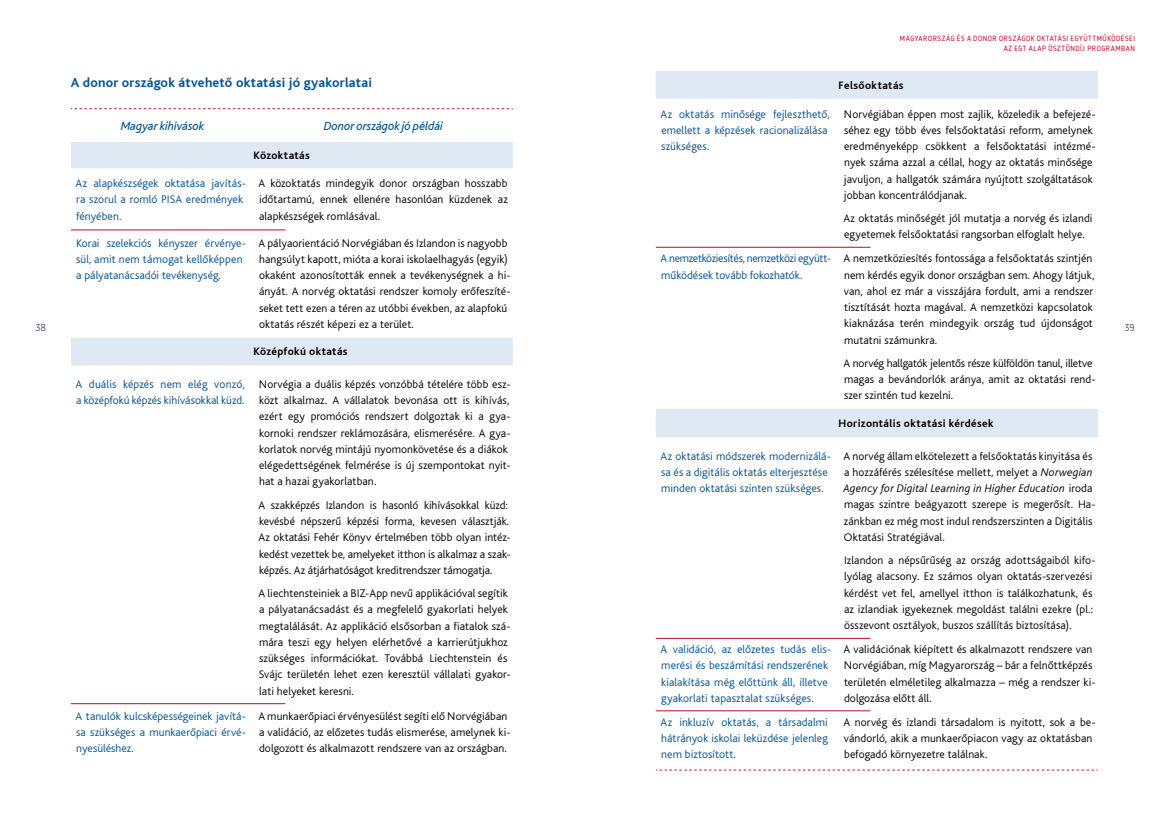
<style>
.page{position:relative;width:1170px;height:833px;background:#fff}
.page>*{position:absolute;margin:0;border:0;box-sizing:border-box;transform-origin:0 0}
.t1{font:700 13.75px "Bliss";letter-spacing:.015em;color:#005191}
.t2{font:italic 12.5px "Bliss CE";letter-spacing:-.01em;color:#005191}
.t3{font:300 11.62px/16.2px "Bliss CE";letter-spacing:.005em;color:#000}
.t4{font:300 11.62px/16.2px "Bliss CE";letter-spacing:.005em;color:#005191}
.t5{font:300 11.62px/16.2px "Bliss CE";letter-spacing:-.02em;color:#005191}
.t6{font:700 11.25px "Bliss";letter-spacing:.035em;color:#000}
.t7{font:300 10px "Blogger Sans";color:#223863}
.t8{font:7.5px/10px "Blogger Sans";letter-spacing:.075em;color:#c10a27;text-align:right}
.s1{font-style:italic}
</style>
<div class="page">
<svg style="left:71px;top:142px;width:442px;height:223px"></svg>
<svg style="left:71px;top:108px;width:442px;height:1px"></svg>
<svg style="left:656px;top:71px;width:441px;height:366px"></svg>
<svg style="left:656px;top:769px;width:441px;height:1px"></svg>
<hr style="left:71px;top:230px;width:214px;height:1px;background:#c10a27">
<hr style="left:656px;top:247px;width:214px;height:1px;background:#c10a27">
<hr style="left:656px;top:638px;width:214px;height:1px;background:#c10a27">
<hr style="left:656px;top:710px;width:214px;height:1px;background:#c10a27">
<hr style="left:71px;top:703px;width:214px;height:1px;background:#c10a27">
<p class="t8" style="left:899px;top:34px;width:237px">MAGYARORSZÁG ÉS A DONOR ORSZÁGOK OKTATÁSI EGYÜTTMŰKÖDÉSEI<br>AZ EGT ALAP ÖSZTÖNDÍJ PROGRAMBAN</p>
<p class="t1" style="left:71px;top:75px;width:303px">A donor országok átvehető oktatási jó gyakorlatai</p>
<p class="t2" style="left:121px;top:119px;width:85px">Magyar kihívások</p>
<p class="t2" style="left:324px;top:119px;width:121px">Donor országok jó példái</p>
<p class="t6" style="left:253px;top:150px;width:58px">Közoktatás</p>
<p class="t4" style="left:76px;top:175px;width:172px">Az alapkészségek oktatása javítás&shy;ra szorul a romló PISA eredmények fényében.</p>
<p class="t3" style="left:258px;top:175px;width:251px;text-align:justify">A közoktatás mindegyik donor országban hosszabb időtartamú, ennek ellenére hasonlóan küzdenek az alapkészségek romlásával.</p>
<p class="t4" style="left:76px;top:235px;width:171px">Korai szelekciós kényszer érvénye&shy;sül, amit nem támogat kellőképpen a pályatanácsadói tevékenység.</p>
<p class="t3" style="left:258px;top:235px;width:254px">A pályaorientáció Norvégiában és Izlandon is nagyobb hangsúlyt kapott, mióta a korai iskolaelhagyás (egyik) okaként azonosították ennek a tevékenységnek a hi&shy;ányát. A norvég oktatási rendszer komoly erőfeszíté&shy;seket tett ezen a téren az utóbbi években, az alapfokú oktatás részét képezi ez a terület.</p>
<p class="t6" style="left:253px;top:346px;width:96px">Középfokú oktatás</p>
<p class="t4" style="left:76px;top:376px;width:170px">A duális képzés nem elég vonzó, a középfokú képzés kihívásokkal küzd.</p>
<p class="t3" style="left:259px;top:376px;width:253px">Norvégia a duális képzés vonzóbbá tételére több esz&shy;közt alkalmaz. A vállalatok bevonása ott is kihívás, ezért egy promóciós rendszert dolgoztak ki a gya&shy;kornoki rendszer reklámozására, elismerésére. A gya&shy;korlatok norvég mintájú nyomonkövetése és a diákok elégedettségének felmérése is új szempontokat nyit&shy;hat a hazai gyakorlatban.</p>
<p class="t3" style="left:258px;top:497px;width:254px">A szakképzés Izlandon is hasonló kihívásokkal küzd: kevésbé népszerű képzési forma, kevesen választják.<br>Az oktatási Fehér Könyv értelmében több olyan intéz&shy;kedést vezettek be, amelyeket itthon is alkalmaz a szak&shy;képzés. Az átjárhatóságot kreditrendszer támogatja.</p>
<p class="t3" style="left:258px;top:585px;width:254px">A liechtensteiniek a BIZ-App nevű applikációval segítik a pályatanácsadást és a megfelelő gyakorlati helyek megtalálását. Az applikáció elsősorban a fiatalok szá&shy;mára teszi egy helyen elérhetővé a karrierútjukhoz szükséges információkat. Továbbá Liechtenstein és Svájc területén lehet ezen keresztül vállalati gyakor&shy;lati helyeket keresni.</p>
<p class="t4" style="left:76px;top:708px;width:172px;text-align:justify">A tanulók kulcsképességeinek javítá&shy;sa szükséges a munkaerőpiaci érvé&shy;nyesüléshez.</p>
<p class="t3" style="left:258px;top:708px;width:254px">A munkaerőpiaci érvényesülést segíti elő Norvégiában a validáció, az előzetes tudás elismerése, amelynek ki&shy;dolgozott és alkalmazott rendszere van az országban.</p>
<p class="t6" style="left:838px;top:79px;width:67px">Felsőoktatás</p>
<p class="t4" style="left:660px;top:106px;width:170px">Az oktatás minősége fejleszthető, emellett a képzések racionalizálása szükséges.</p>
<p class="t3" style="left:843px;top:106px;width:253px">Norvégiában éppen most zajlik, közeledik a befejezé&shy;séhez egy több éves felsőoktatási reform, amelynek eredményeképp csökkent a felsőoktatási intézmé&shy;nyek száma azzal a céllal, hogy az oktatás minősége javuljon, a hallgatók számára nyújtott szolgáltatások jobban koncentrálódjanak.</p>
<p class="t3" style="left:843px;top:210px;width:250px">Az oktatás minőségét jól mutatja a norvég és izlandi egyetemek felsőoktatási rangsorban elfoglalt helye.</p>
<p class="t5" style="left:660px;top:250px;width:172px">A nemzetköziesítés, nemzetközi együtt&shy;működések tovább fokozhatók.</p>
<p class="t3" style="left:843px;top:250px;width:252px">A nemzetköziesítés fontossága a felsőoktatás szintjén nem kérdés egyik donor országban sem. Ahogy látjuk, van, ahol ez már a visszájára fordult, ami a rendszer tisztítását hozta magával. A nemzetközi kapcsolatok kiaknázása terén mindegyik ország tud újdonságot mutatni számunkra.</p>
<p class="t3" style="left:843px;top:355px;width:254px">A norvég hallgatók jelentős része külföldön tanul, illetve magas a bevándorlók aránya, amit az oktatási rend&shy;szer szintén tud kezelni.</p>
<p class="t6" style="left:838px;top:417px;width:156px">Horizontális oktatási kérdések</p>
<p class="t4" style="left:660px;top:447px;width:172px">Az oktatási módszerek modernizálá&shy;sa és a digitális oktatás elterjesztése minden oktatási szinten szükséges.</p>
<p class="t3" style="left:843px;top:447px;width:254px">A norvég állam elkötelezett a felsőoktatás kinyitása és a hozzáférés szélesítése mellett, melyet a <span class="s1">Norwegian Agency for Digital Learning in Higher Education</span> iroda magas szintre beágyazott szerepe is megerősít. Ha&shy;zánkban ez még most indul rendszerszinten a Digitális Oktatási Stratégiával.</p>
<p class="t3" style="left:844px;top:552px;width:253px">Izlandon a népsűrűség az ország adottságaiból kifo&shy;lyólag alacsony. Ez számos olyan oktatás-szervezési kérdést vet fel, amellyel itthon is találkozhatunk, és az izlandiak igyekeznek megoldást találni ezekre (pl.: összevont osztályok, buszos szállítás biztosítása).</p>
<p class="t4" style="left:660px;top:641px;width:172px">A validáció, az előzetes tudás elis&shy;merési és beszámítási rendszerének kialakítása még előttünk áll, illetve gyakorlati tapasztalat szükséges.</p>
<p class="t3" style="left:843px;top:641px;width:254px">A validációnak kiépített és alkalmazott rendszere van Norvégiában, míg Magyarország – bár a felnőttképzés területén elméletileg alkalmazza – még a rendszer ki&shy;dolgozása előtt áll.</p>
<p class="t4" style="left:660px;top:714px;width:169px;text-align:justify">Az inkluzív oktatás, a társadalmi hátrányok iskolai leküzdése jelenleg nem biztosított.</p>
<p class="t3" style="left:843px;top:714px;width:254px">A norvég és izlandi társadalom is nyitott, sok a be&shy;vándorló, akik a munkaerőpiacon vagy az oktatásban befogadó környezetre találnak.</p>
<p class="t7" style="left:35px;top:321px;width:12px">38</p>
<p class="t7" style="left:1124px;top:321px;width:11px">39</p>
</div>
